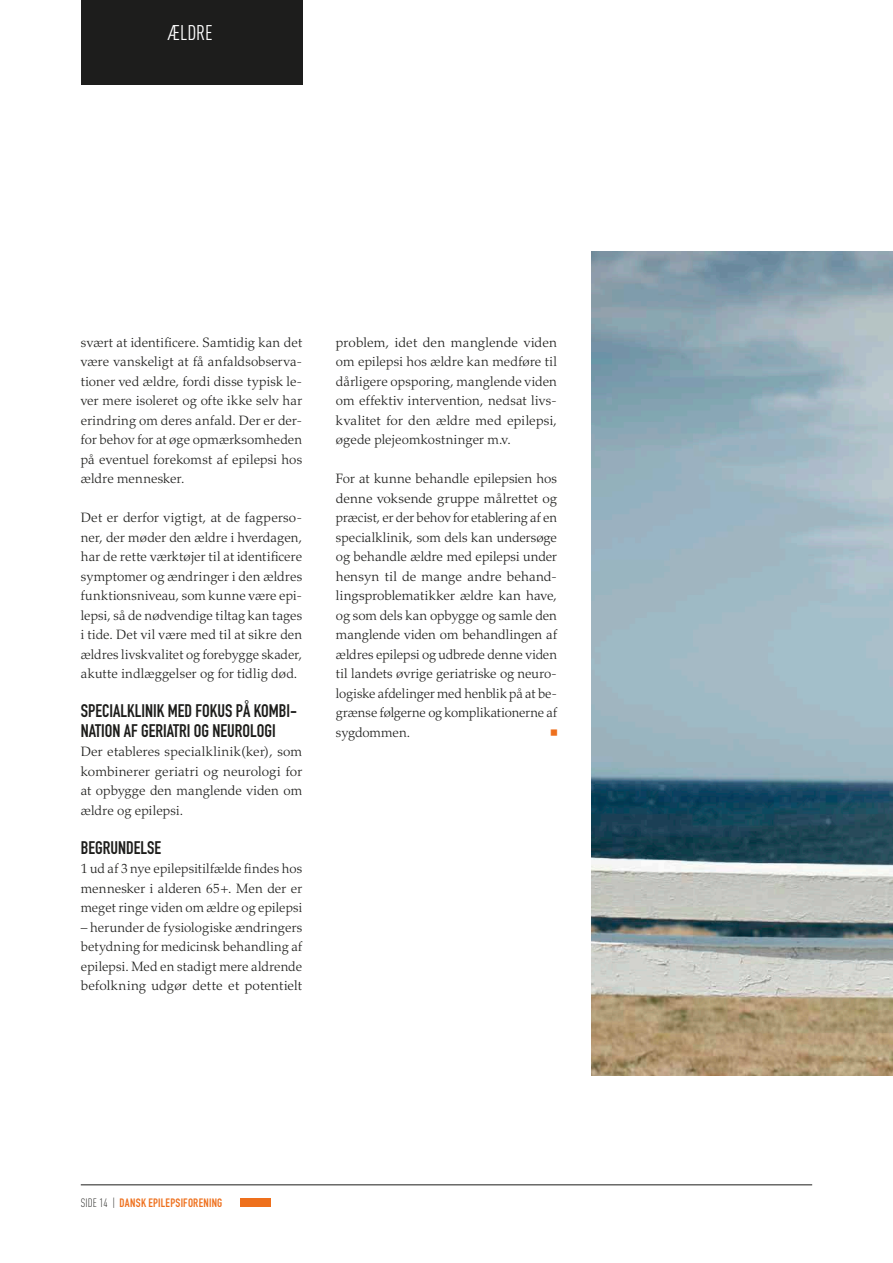
<style>
.page{position:relative;width:893px;height:1263px;background:#fff}
.page>*{position:absolute;margin:0;border:0;box-sizing:border-box;transform-origin:0 0}
.t1{font:21px "DIN Cond";letter-spacing:-.005em;color:#fff}
.t2{font:18px/19.5px "DIN Engschrift";color:#1d1d1b}
.t3{font:300 13.5px/19.5px "Palatino";letter-spacing:.005em;color:#1d1d1b;text-align:justify}
.t4{font:12px "DIN Engschrift";letter-spacing:.02em;color:#ee701d}
.t5{font:9px "Zapf Dingbats ITC";color:#ee701d}
.s1{font-family:"DIN Cond";font-weight:300;color:#1d1d1b}
</style>
<div class="page">
<div style="left:240px;top:1198px;width:31px;height:9px;background:#ee701d"></div>
<div style="left:82px;top:0;width:221px;height:85px;background:#1d1d1c"></div>
<hr style="left:81px;top:1184px;width:731px;height:1px;background:#1d1d1b">
<img style="left:591px;top:252px;width:302px;height:823px">
<h1 class="t1" style="left:168px;top:20px;width:47px">ældre</h1>
<p class="t3" style="left:81px;top:332px;width:223px">svært at identificere. Samtidig kan det være vanskeligt at få anfaldsobserva&shy;tioner ved ældre, fordi disse typisk le&shy;ver mere isoleret og ofte ikke selv har erindring om deres anfald. Der er der&shy;for behov for at øge opmærksomheden på eventuel forekomst af epilepsi hos ældre mennesker.</p>
<p class="t3" style="left:81px;top:508px;width:223px">Det er derfor vigtigt, at de fagperso&shy;ner, der møder den ældre i hverdagen, har de rette værktøjer til at identificere symptomer og ændringer i den ældres funktionsniveau, som kunne være epi&shy;lepsi, så de nødvendige tiltag kan tages i tide. Det vil være med til at sikre den ældres livskvalitet og forebygge skader, akutte indlæggelser og for tidlig død.</p>
<h2 class="t2" style="left:81px;top:701px;width:218px">SPECIALKLINIK MED FOKUS PÅ KOMBI-<br>NATION AF GERIATRI OG NEUROLOGI</h2>
<p class="t3" style="left:81px;top:742px;width:223px">Der etableres specialklinik(ker), som kombinerer geriatri og neurologi for at opbygge den manglende viden om ældre og epilepsi.</p>
<h2 class="t2" style="left:81px;top:838px;width:82px">BEGRUNDELSE</h2>
<p class="t3" style="left:81px;top:859px;width:223px">1 ud af 3 nye epilepsitilfælde findes hos mennesker i alderen 65+. Men der er meget ringe viden om ældre og epilepsi</p>
<p class="t3" style="left:81px;top:917px;width:223px">– herunder de fysiologiske ændringers betydning for medicinsk behandling af epilepsi. Med en stadigt mere aldrende befolkning udgør dette et potentielt</p>
<p class="t3" style="left:336px;top:332px;width:223px">problem, idet den manglende viden om epilepsi hos ældre kan medføre til dårligere opsporing, manglende viden om effektiv intervention, nedsat livs&shy;kvalitet for den ældre med epilepsi, øgede plejeomkostninger m.v.</p>
<p class="t3" style="left:336px;top:469px;width:223px">For at kunne behandle epilepsien hos denne voksende gruppe målrettet og præcist, er der behov for etablering af en specialklinik, som dels kan undersøge og behandle ældre med epilepsi under hensyn til de mange andre behand&shy;lingsproblematikker ældre kan have, og som dels kan opbygge og samle den manglende viden om behandlingen af ældres epilepsi og udbrede denne viden til landets øvrige geriatriske og neuro&shy;logiske afdelinger med henblik på at be&shy;grænse følgerne og komplikationerne af sygdommen.</p>
<p class="t5" style="left:550px;top:736px;width:8px;rotate:-90deg">■</p>
<p class="t4" style="left:81px;top:1196px;width:143px"><span class="s1">Side 14 |</span> DANSK EPILEPSIFORENING</p>
</div>
